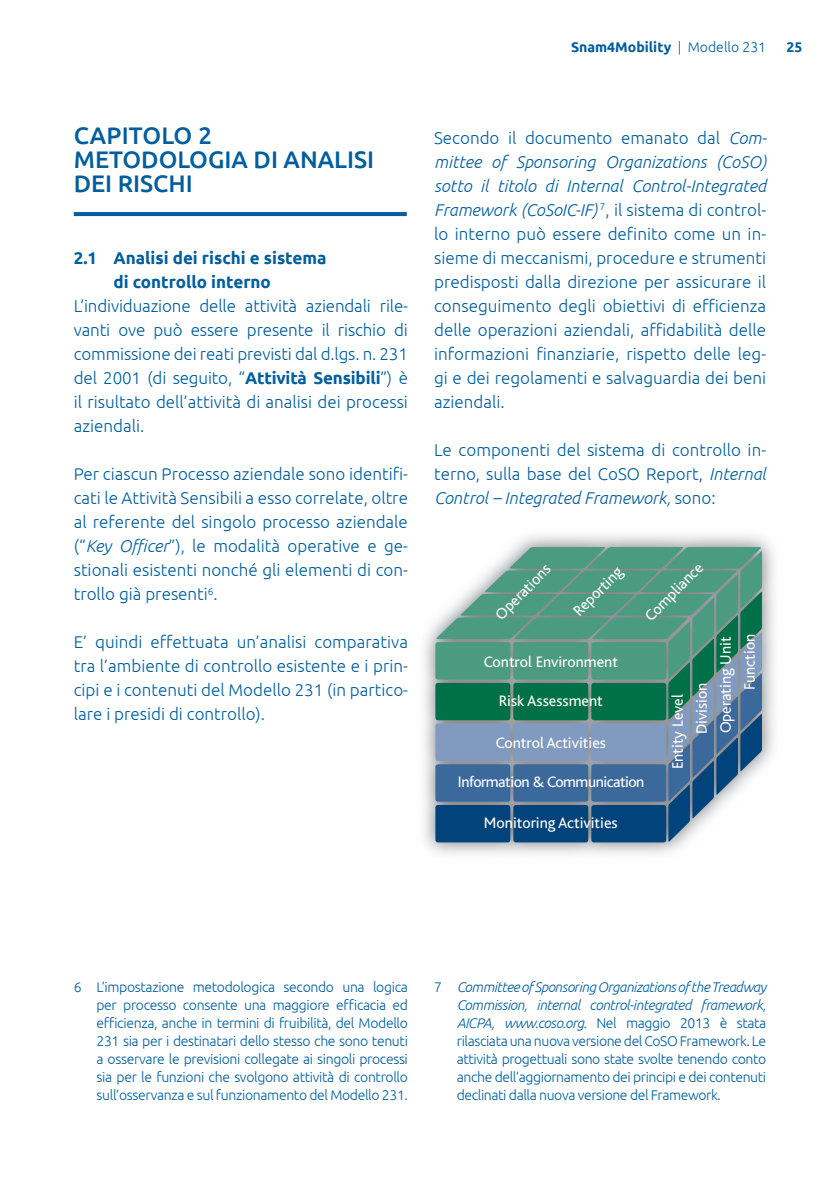
<style>
.page{position:relative;width:840px;height:1191px;background:#fff}
.page>*{position:absolute;margin:0;border:0;box-sizing:border-box;transform-origin:0 0}
.t1{font:500 24px/24px "Ubuntu";color:#005e9e}
.t2{font:300 17px/24px "Ubuntu";color:#005e9e;text-align:justify}
.t3{font:700 17px/24px "Ubuntu";color:#005e9e}
.t4{font:15.8px "Bliss";color:#fff}
.t5{font:15.8px "Bliss";letter-spacing:-.03em;color:#fff}
.t6{font:300 14px/18px "Ubuntu";letter-spacing:-.025em;color:#005e9e;text-align:justify}
.t7{font:700 14px "Ubuntu";color:#005e9e}
.s1{font-weight:300}
.s2{font-weight:700}
.s3{font-style:italic}
</style>
<div class="page">
<svg style="left:74px;top:212px;width:332px;height:4px"></svg>
<img style="left:423px;top:534px;width:352px;height:321px">
<svg style="left:436px;top:547px;width:325px;height:295px;background:#548c90"></svg>
<p class="t7" style="left:570px;top:38px;width:196px">Snam4Mobility <span class="s1">| Modello 231</span></p>
<p class="t7" style="left:786px;top:38px;width:17px">25</p>
<h1 class="t1" style="left:74px;top:123px;width:301px">CAPITOLO 2<br>METODOLOGIA DI ANALISI<br>DEI RISCH I</h1>
<p class="t3" style="left:113px;top:246px;width:214px;text-indent:-40px">2.1 Analisi dei rischi e sistema di controllo interno</p>
<p class="t2" style="left:74px;top:294px;width:335px">L’individuazione delle attività aziendali rile&shy;vanti ove può essere presente il rischio di commissione dei reati previsti dal d.lgs. n. 231 del 2001 (di seguito, “<span class="s2">Attività Sensibili</span>”) è il risultato dell’attività di analisi dei processi aziendali.</p>
<p class="t2" style="left:74px;top:462px;width:335px">Per ciascun Processo aziendale sono identifi&shy;cati le Attività Sensibili a esso correlate, oltre al referente del singolo processo aziendale (“<span class="s3">Key Officer</span>”), le modalità operative e ge&shy;stionali esistenti nonché gli elementi di con&shy;trollo già presenti<sup>6</sup>.</p>
<p class="t2" style="left:74px;top:630px;width:335px">E’ quindi effettuata un’analisi comparativa tra l’ambiente di controllo esistente e i prin&shy;cipi e i contenuti del Modello 231 (in partico&shy;lare i presidi di controllo).</p>
<p class="t2" style="left:434px;top:126px;width:334px">Secondo il documento emanato dal <span class="s3">Com&shy;mittee of Sponsoring Organizations (CoSO) sotto il titolo di Internal Control-Integrated Framework (CoSoIC-IF)</span> <sup>7</sup>, il sistema di control&shy;lo interno può essere definito come un in&shy;sieme di meccanismi, procedure e strumenti predisposti dalla direzione per assicurare il conseguimento degli obiettivi di efficienza delle operazioni aziendali, affidabilità delle informazioni finanziarie, rispetto delle leg&shy;gi e dei regolamenti e salvaguardia dei beni aziendali.</p>
<p class="t2" style="left:434px;top:438px;width:333px">Le componenti del sistema di controllo in&shy;terno, sulla base del CoSO Report, <span class="s3">Internal Control – Integrated Framework,</span> sono:</p>
<p class="t4" style="left:491px;top:611px;width:73px;rotate:-45deg">Operations</p>
<p class="t4" style="left:569px;top:607px;width:64px;rotate:-45deg">Reporting</p>
<p class="t4" style="left:641px;top:612px;width:77px;rotate:-45deg">Compliance</p>
<p class="t4" style="left:483px;top:653px;width:136px">Control Environment</p>
<p class="t4" style="left:498px;top:693px;width:106px">Risk Assessment</p>
<p class="t4" style="left:495px;top:734px;width:112px">Control Activities</p>
<p class="t5" style="left:457px;top:773px;width:188px">Information &amp; Communication</p>
<p class="t4" style="left:483px;top:814px;width:135px">Monitoring Activities</p>
<p class="t4" style="left:669px;top:769px;width:76px;rotate:-90deg">Entity Level</p>
<p class="t4" style="left:693px;top:734px;width:53px;rotate:-90deg">Division</p>
<p class="t4" style="left:717px;top:733px;width:99px;rotate:-90deg">Operating Unit</p>
<p class="t4" style="left:741px;top:689px;width:57px;rotate:-90deg">Function</p>
<p class="t6" style="left:96px;top:978px;width:313px;text-indent:-23px">6 L’impostazione metodologica secondo una logica per processo consente una maggiore efficacia ed efficienza, anche in termini di fruibilità, del Modello 231 sia per i destinatari dello stesso che sono tenuti a osservare le previsioni collegate ai singoli processi sia per le funzioni che svolgono attività di controllo sull’osservanza e sul funzionamento del Modello 231.</p>
<p class="t6" style="left:456px;top:978px;width:311px;text-indent:-23px">7 <span class="s3">Committee of Sponsoring Organizations of the Treadway Commission, internal control-integrated framework, AICPA, www.coso.org.</span> Nel maggio 2013 è stata rilasciata una nuova versione del CoSO Framework. Le attività progettuali sono state svolte tenendo conto anche dell’aggiornamento dei principi e dei contenuti declinati dalla nuova versione del Framework.</p>
</div>
